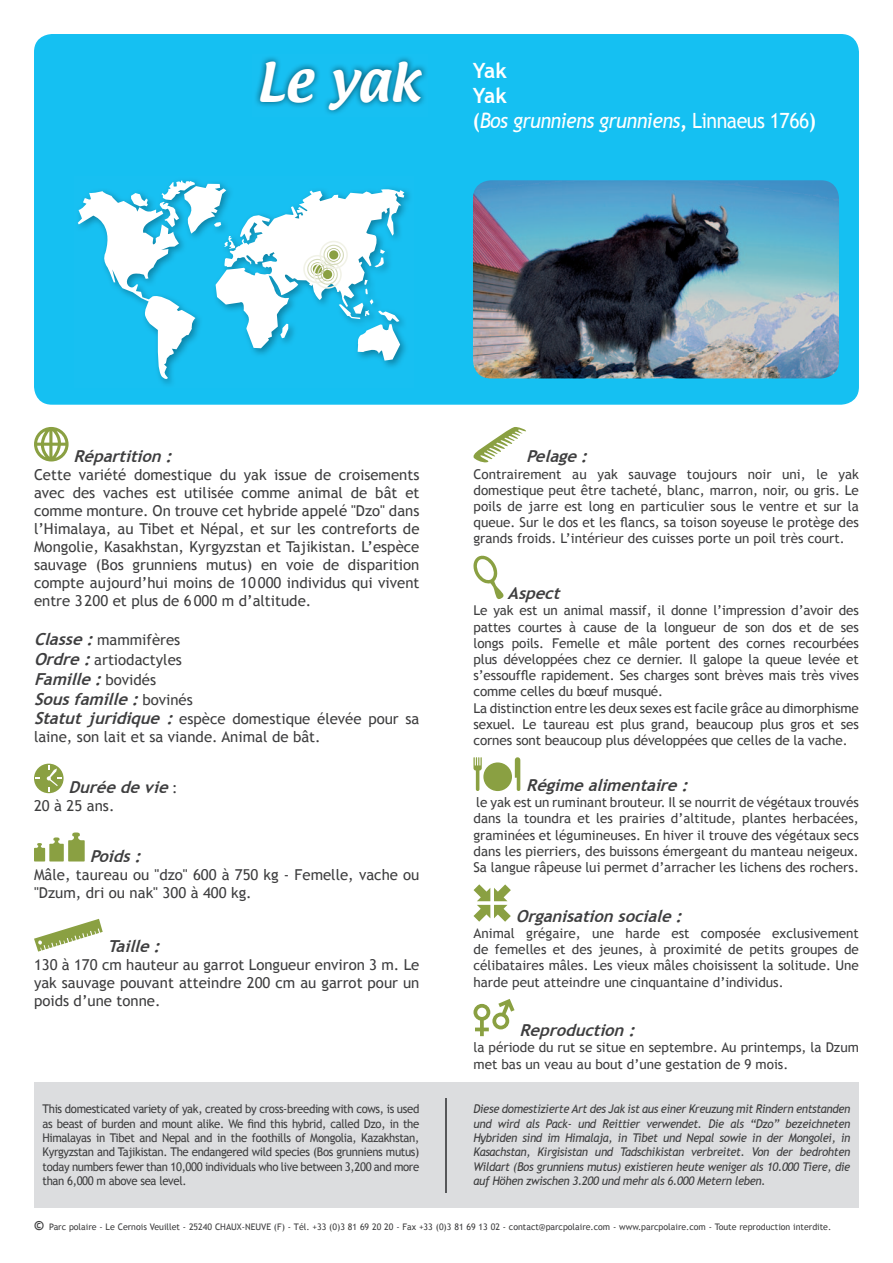
<style>
.page{position:relative;width:893px;height:1263px;background:#fff}
.page>*{position:absolute;margin:0;border:0;box-sizing:border-box;transform-origin:0 0}
.t1{font:48px "Textile";color:#fff}
.t2{font:italic 21px/25.2px "Trebuchet MS";letter-spacing:-.025em;color:#fff;scale:.93 1}
.t3{font:italic 700 16.5px/19.8px "Trebuchet MS";color:#3e3e3f}
.t4{font:15px/18px "Trebuchet MS";color:#3e3e3f}
.t5{font:13.5px/16.2px "Trebuchet MS";letter-spacing:-.01em;color:#3e3e3f;text-align:justify}
.t6{font:italic 12px/14.4px "Trebuchet MS";letter-spacing:-.03em;color:#3e3e3f;text-align:justify;scale:.95 1}
.t7{font:12px/14.4px "Trebuchet MS";letter-spacing:-.03em;color:#3e3e3f;text-align:justify;scale:.95 1}
.t8{font:9px "Trebuchet MS";color:#3e3e3f}
.s1{font-weight:700;font-style:normal}
.s2{font-style:normal}
.s3{font-weight:700;font-style:italic;font-size:16.5px}
.s4{font-weight:400;font-style:normal;font-size:15px}
.s5{font-style:normal;font-size:21px;color:#fff}
.s6{font-weight:700;font-size:13.5px}
</style>
<div class="page">
<div style="left:34px;top:34px;width:825px;height:371px;background:#15c0f2;border-radius:18px"></div>
<img style="left:473px;top:180px;width:366px;height:198px">
<img style="left:256px;top:57px;width:170px;height:57px">
<svg style="left:34px;top:427px;width:35px;height:34px"></svg>
<div style="left:34px;top:764px;width:30px;height:29px;background:#8aa042;border-radius:50%"></div>
<svg style="left:47px;top:765px;width:15px;height:27px"></svg>
<svg style="left:34px;top:832px;width:51px;height:29px"></svg>
<svg style="left:34px;top:919px;width:69px;height:32px"></svg>
<svg style="left:473px;top:427px;width:53px;height:36px"></svg>
<svg style="left:473px;top:555px;width:31px;height:44px"></svg>
<svg style="left:473px;top:757px;width:9px;height:34px"></svg>
<svg style="left:515px;top:757px;width:5px;height:34px"></svg>
<div style="left:483px;top:762px;width:29px;height:29px;background:#8aa042;border-radius:50%"></div>
<svg style="left:473px;top:884px;width:38px;height:38px"></svg>
<svg style="left:473px;top:999px;width:42px;height:37px"></svg>
<div style="left:34px;top:1082px;width:825px;height:126px;background:#dcdddf"></div>
<hr style="left:445px;top:1098px;width:1px;height:95px;background:#57585a">
<svg style="left:78px;top:181px;width:326px;height:198px"></svg>
<h1 class="t1" style="left:256px;top:49px;width:164px">Le yak</h1>
<h2 class="t2" style="left:473px;top:58px;width:370px"><span class="s1">Yak<br>Yak<br>(</span>Bos grunniens grunniens<span class="s1">,</span> <span class="s2">Linnaeus 1766</span><span class="s1">)</span></h2>
<p class="t3" style="left:74px;top:446px;width:105px">Répartition:</p>
<p class="t4" style="left:34px;top:465px;width:387px;text-align:justify">Cette variété domestique du yak issue de croisements avec des vaches est utilisée comme animal de bât et comme monture. On trouve cet hybride appelé "Dzo" dans l’Himalaya, au Tibet et Népal, et sur les contreforts de Mongolie, Kasakhstan, Kyrgyzstan et Tajikistan. L’espèce sauvage (Bos grunniens mutus) en voie de disparition compte aujourd’hui moins de 10 000 individus qui vivent entre 3 200 et plus de 6 000 m d’altitude.</p>
<p class="t4" style="left:34px;top:630px;width:149px;line-height:19.8px"><span class="s3">Classe:</span>mammifères<br><span class="s3">Ordre:</span>artiodactyles</p>
<p class="t3" style="left:34px;top:669px;width:160px">Famille:<span class="s4">b o v i d é s<br></span>Sousfamille:<span class="s4">b o v i n é s</span></p>
<p class="t4" style="left:34px;top:710px;width:387px"><span class="s3">Statut juridique :</span> espèce domestique élevée pour sa laine, son lait et sa viande. Animal de bât.</p>
<p class="t3" style="left:69px;top:777px;width:111px">Duréedevie<span class="s4">:</span></p>
<p class="t4" style="left:34px;top:797px;width:82px">20 à 25 ans.</p>
<p class="t3" style="left:90px;top:846px;width:58px">Poids:</p>
<p class="t4" style="left:34px;top:865px;width:387px">Mâle, taureau ou "dzo" 600 à 750 kg - Femelle, vache ou "Dzum, dri ou nak" 300 à 400 kg.</p>
<p class="t3" style="left:107px;top:936px;width:59px">Taille:</p>
<p class="t4" style="left:34px;top:955px;width:387px;text-align:justify">130 à 170 cm hauteur au garrot Longueur environ 3 m. Le yak sauvage pouvant atteindre 200 cm au garrot pour un poids d’une tonne.</p>
<p class="t3" style="left:526px;top:447px;width:68px">Pelage:</p>
<p class="t5" style="left:473px;top:466px;width:387px">Contrairement au yak sauvage toujours noir uni, le yak domestique peut être tacheté, blanc, marron, noir, ou gris. Le poils de jarre est long en particulier sous le ventre et sur la queue. Sur le dos et les flancs, sa toison soyeuse le protège des grands froids. L’intérieur des cuisses porte un poil très court.</p>
<p class="t3" style="left:508px;top:583px;width:66px">Aspect<span class="s5">:</span></p>
<p class="t5" style="left:473px;top:603px;width:387px;text-align:left">Le yak est un animal massif, il donne l’impression d’avoir des pattes courtes à cause de la longueur de son dos et de ses longs poils. Femelle et mâle portent des cornes recourbées plus développées chez ce dernier. Il galope la queue levée et s’essouffle rapidement. Ses charges sont brèves mais très vives comme celles du bœuf musqué.<br>La distinction entre les deux sexes est facile grâce au dimorphisme sexuel. Le taureau est plus grand, beaucoup plus gros et ses cornes sont beaucoup plus développées que celles de la vache.</p>
<p class="t3" style="left:526px;top:775px;width:168px">Régimealimentaire:</p>
<p class="t5" style="left:473px;top:794px;width:387px">le yak est un ruminant brouteur. Il se nourrit de végétaux trouvés dans la toundra et les prairies d’altitude, plantes herbacées, graminées et légumineuses. En hiver il trouve des végétaux secs dans les pierriers, des buissons émergeant du manteau neigeux.<br>Sa langue râpeuse lui permet d’arracher les lichens des rochers.</p>
<p class="t3" style="left:516px;top:906px;width:173px">Organisationsociale:</p>
<p class="t5" style="left:473px;top:925px;width:387px">Animal grégaire, une harde est composée exclusivement de femelles et des jeunes, à proximité de petits groupes de célibataires mâles. Les vieux mâles choisissent la solitude. Une harde peut atteindre une cinquantaine d’individus.</p>
<p class="t3" style="left:519px;top:1020px;width:122px">Reproduction:</p>
<p class="t5" style="left:473px;top:1040px;width:387px">la période du rut se situe en septembre. Au printemps, la Dzum met bas un veau au bout d’une gestation de 9 mois.</p>
<p class="t7" style="left:43px;top:1102px;width:398px">This domesticated variety of yak, created by cross-breeding with cows, is used as beast of burden and mount alike. We find this hybrid, called Dzo, in the Himalayas in Tibet and Nepal and in the foothills of Mongolia, Kazakhstan, Kyrgyzstan and Tajikistan. The endangered wild species (Bos grunniens mutus) today numbers fewer than 10,000 individuals who live between 3,200 and more than 6,000 m above sea level.</p>
<p class="t6" style="left:473px;top:1102px;width:398px">Diese domestizierte Art des Jak ist aus einer Kreuzung mit Rindern entstanden und wird als Pack- und Reittier verwendet. Die als “Dzo” bezeichneten Hybriden sind im Himalaja, in Tibet und Nepal sowie in der Mongolei, in Kasachstan, Kirgisistan und Tadschikistan verbreitet. Von der bedrohten Wildart (Bos grunniens mutus) existieren heute weniger als 10.000 Tiere, die auf Höhen zwischen 3.200 und mehr als 6.000 Metern leben.</p>
<p class="t8" style="left:34px;top:1222px;width:799px"><span class="s6">©</span> Parc polaire - Le Cernois Veuillet - 25240 CHAUX-NEUVE (F) - Tél. +33 (0)3 81 69 20 20 - Fax +33 (0)3 81 69 13 02 - contact@parcpolaire.com - www.parcpolaire.com - Toute reproduction interdite.</p>
</div>
